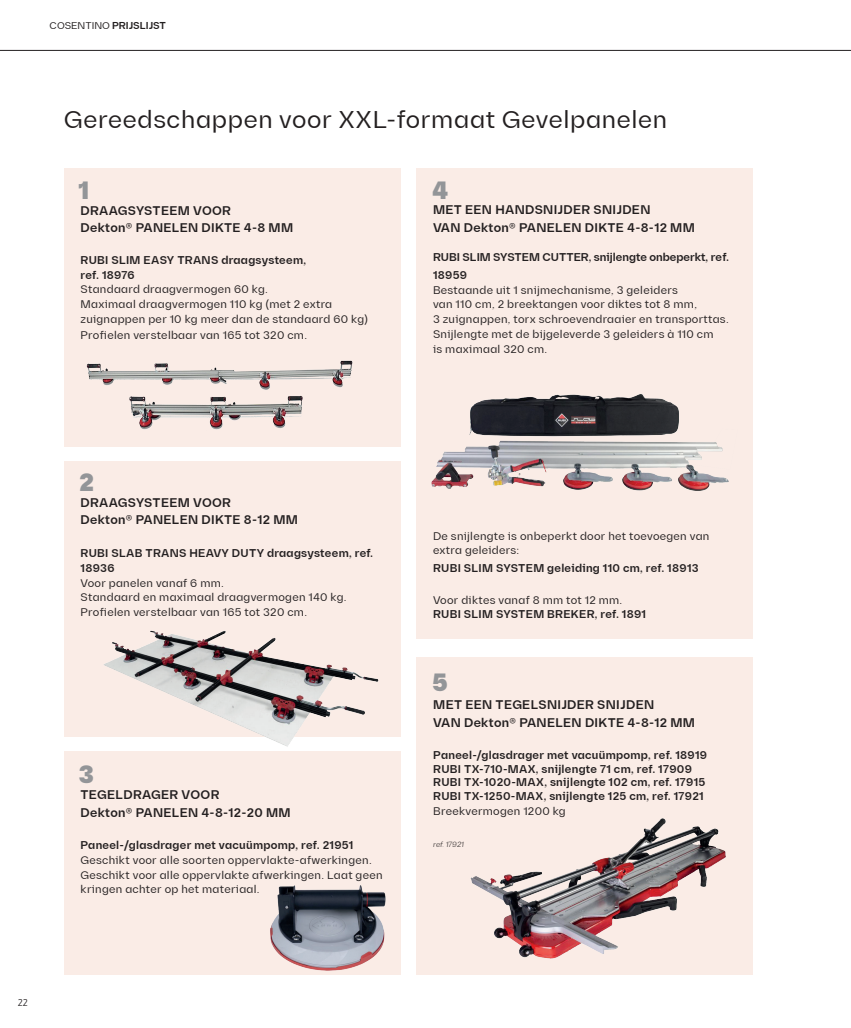
<style>
.page{position:relative;width:851px;height:1028px;background:#fff}
.page>*{position:absolute;margin:0;border:0;box-sizing:border-box;transform-origin:0 0}
.t1{font:900 25px "Diagramm";color:#939598}
.t2{font:24.62px "Diagramm";letter-spacing:.025em;color:#231f20}
.t3{font:600 12.5px/17.5px "Diagramm";letter-spacing:.025em;color:#231f20}
.t4{font:11.25px/14.8px "Diagramm";letter-spacing:.025em;color:#231f20}
.t5{font:600 11.25px/13.5px "Diagramm";letter-spacing:.025em;color:#231f20}
.t6{font:600 11.25px/17.5px "Diagramm";color:#231f20}
.t7{font:300 11.25px "PF Handbook Pro";color:#231f20}
.t8{font:600 10px "Diagramm";color:#231f20}
.t9{font:italic 300 7.5px "Diagramm";color:#231f20}
.s1{font-weight:400}
</style>
<div class="page">
<div style="left:64px;top:168px;width:336px;height:278px;background:#faece6"></div>
<div style="left:64px;top:461px;width:336px;height:275px;background:#faece6"></div>
<div style="left:64px;top:751px;width:336px;height:223px;background:#faece6"></div>
<div style="left:416px;top:168px;width:336px;height:470px;background:#faece6"></div>
<div style="left:416px;top:657px;width:337px;height:317px;background:#faece6"></div>
<img style="left:86px;top:360px;width:267px;height:27px">
<img style="left:129px;top:387px;width:212px;height:43px">
<hr style="left:0;top:50px;width:850px;height:1px;background:#231f20">
<img style="left:470px;top:818px;width:256px;height:141px">
<img style="left:229px;top:871px;width:193px;height:104px">
<img style="left:64px;top:623px;width:337px;height:155px">
<img style="left:431px;top:394px;width:298px;height:97px">
<p class="t8" style="left:50px;top:19px;width:118px"><span class="s1">COSENTINO</span> PRIJSLIJST</p>
<h2 class="t2" style="left:64px;top:105px;width:604px">Gereedschappen voor XXL-formaat Gevelpanelen</h2>
<h1 class="t1" style="left:78px;top:174px;width:12px">1</h1>
<p class="t3" style="left:81px;top:202px;width:214px">DRAAGSYSTEEM VOOR<br>Dekton® PANELEN DIKTE 4-8 MM</p>
<p class="t5" style="left:81px;top:252px;width:227px;line-height:15px">RUBI SLIM EASY TRANS draagsysteem, ref. 18976</p>
<p class="t4" style="left:81px;top:282px;width:289px">Standaard draagvermogen 60 kg.<br>Maximaal draagvermogen 110 kg (met 2 extra zuignappen per 10 kg meer dan de standaard 60 kg)</p>
<p class="t4" style="left:81px;top:328px;width:228px">Profielen verstelbaar van 165 tot 320 cm.</p>
<h1 class="t1" style="left:432px;top:174px;width:18px">4</h1>
<p class="t3" style="left:433px;top:201px;width:263px">MET EEN HANDSNIJDER SNIJDEN<br>VAN Dekton® PANELEN DIKTE 4-8-12 MM</p>
<p class="t6" style="left:433px;top:249px;width:297px">RUBI SLIM SYSTEM CUTTER, snijlengte onbeperkt, ref.<br>18959</p>
<p class="t4" style="left:433px;top:282px;width:297px">Bestaande uit 1 snijmechanisme, 3 geleiders<br>van 110 cm, 2 breektangen voor diktes tot 8 mm,<br>3 zuignappen, torx schroevendraaier en transporttas.<br>Snijlengte met de bijgeleverde 3 geleiders à 110 cm<br>is maximaal 320 cm.</p>
<p class="t7" style="left:18px;top:995px;width:12px">22</p>
<h1 class="t1" style="left:79px;top:466px;width:16px">2</h1>
<p class="t3" style="left:81px;top:494px;width:219px">DRAAGSYSTEEM VOOR<br>Dekton® PANELEN DIKTE 8-12 MM</p>
<p class="t5" style="left:81px;top:545px;width:294px;line-height:15px">RUBI SLAB TRANS HEAVY DUTY draagsysteem, ref.<br>18936</p>
<p class="t4" style="left:81px;top:575px;width:267px">Voor panelen vanaf 6 mm.<br>Standaard en maximaal draagvermogen 140 kg.<br>Profielen verstelbaar van 165 tot 320 cm.</p>
<h1 class="t1" style="left:78px;top:758px;width:17px">3</h1>
<p class="t3" style="left:81px;top:786px;width:212px">TEGELDRAGER VOOR<br>Dekton® PANELEN 4-8-12-20 MM</p>
<p class="t5" style="left:81px;top:838px;width:274px">Paneel-/glasdrager met vacuümpomp, ref. 21951</p>
<p class="t4" style="left:81px;top:852px;width:303px">Geschikt voor alle soorten oppervlakte-afwerkingen.<br>Geschikt voor alle oppervlakte afwerkingen. Laat geen kringen achter op het materiaal.</p>
<p class="t4" style="left:433px;top:528px;width:278px">De snijlengte is onbeperkt door het toevoegen van extra geleiders:</p>
<p class="t5" style="left:433px;top:561px;width:267px">RUBI SLIM SYSTEM geleiding 110 cm, ref. 18913</p>
<p class="t4" style="left:433px;top:593px;width:191px">Voor diktes vanaf 8 mm tot 12 mm.</p>
<p class="t5" style="left:433px;top:607px;width:214px">RUBI SLIM SYSTEM BREKER, ref. 1891</p>
<h1 class="t1" style="left:432px;top:666px;width:17px">5</h1>
<p class="t3" style="left:433px;top:696px;width:263px">MET EEN TEGELSNIJDER SNIJDEN<br>VAN Dekton® PANELEN DIKTE 4-8-12 MM</p>
<p class="t5" style="left:433px;top:749px;width:275px">Paneel-/glasdrager met vacuümpomp, ref. 18919<br>RUBI TX-710-MAX, snijlengte 71 cm, ref. 17909<br>RUBI TX-1020-MAX, snijlengte 102 cm, ref. 17915<br>RUBI TX-1250-MAX, snijlengte 125 cm, ref. 17921</p>
<p class="t4" style="left:433px;top:803px;width:134px">Breekvermogen 1200 kg</p>
<p class="t9" style="left:433px;top:840px;width:32px">ref. 17921</p>
</div>
